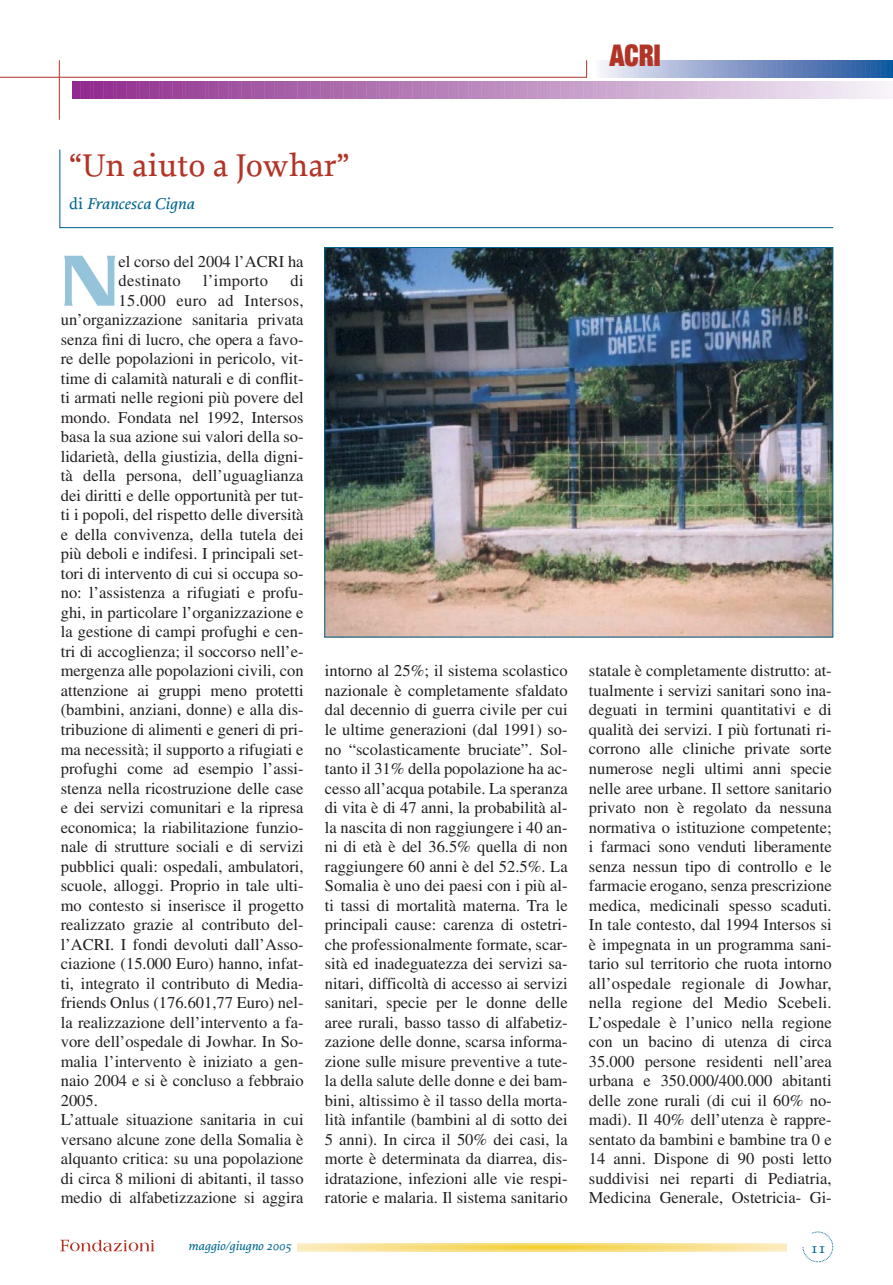
<style>
.page{position:relative;width:893px;height:1285px;background:#fff}
.page>*{position:absolute;margin:0;border:0;box-sizing:border-box;transform-origin:0 0}
.t1{font:500 78px "Serpentine";color:#94c3da}
.t2{font:500 33px "Proforma";color:#b23427}
.t3{font:900 expanded 30px "Helvetica Neue";color:#b23427;scale:.88 1}
.t4{font:16.5px/19.5px "Times";color:#231f20;text-align:justify}
.t5{font:16.5px "Times";letter-spacing:.02em;color:#231f20}
.t6{font:italic 500 16.5px "Proforma";color:#00678f}
.t7{font:500 15px "Proforma";color:#00678f}
.t8{font:italic 500 12.75px "Proforma";color:#00678f}
.s1{font-style:normal}
</style>
<div class="page">
<svg style="left:297px;top:1243px;width:489px;height:8px;background:#f8df87"></svg>
<svg style="left:803px;top:1231px;width:30px;height:30px"></svg>
<svg style="left:60px;top:1239px;width:94px;height:12px"></svg>
<hr style="left:0;top:77px;width:587px;height:1px;background:#b23427">
<hr style="left:59px;top:60px;width:1px;height:60px;background:#b23427">
<svg style="left:72px;top:60px;width:821px;height:38px"></svg>
<svg style="left:59px;top:149px;width:775px;height:80px"></svg>
<img style="left:326px;top:249px;width:505px;height:386px">
<h2 class="t2" style="left:69px;top:152px;width:282px">“Un aiuto a Jowhar”</h2>
<p class="t6" style="left:69px;top:197px;width:126px"><span class="s1">di</span> Francesca Cigna</p>
<h3 class="t3" style="left:609px;top:45px;width:60px">ACRI</h3>
<h1 class="t1" style="left:61px;top:256px;width:59px">N</h1>
<p class="t4" style="left:119px;top:253px;width:187px">el corso del 2004 l’ACRI ha destinato</p>
<p class="t5" style="left:203px;top:274px;width:66px">l’importo</p>
<p class="t4" style="left:290px;top:272px;width:15px">di</p>
<p class="t5" style="left:119px;top:294px;width:187px">15.000 euro ad Intersos,</p>
<p class="t4" style="left:61px;top:311px;width:244px">un’organizzazione sanitaria privata</p>
<p class="t4" style="left:61px;top:331px;width:244px">senza fini di lucro, che opera a favo-</p>
<p class="t4" style="left:61px;top:350px;width:244px">re delle popolazioni in pericolo, vit-</p>
<p class="t4" style="left:61px;top:370px;width:244px">time di calamità naturali e di conflit-</p>
<p class="t4" style="left:61px;top:389px;width:244px">ti armati nelle regioni più povere del</p>
<p class="t4" style="left:61px;top:409px;width:244px">mondo. Fondata nel 1992, Intersos</p>
<p class="t4" style="left:61px;top:428px;width:244px">basa la sua azione sui valori della so-</p>
<p class="t4" style="left:61px;top:448px;width:244px">lidarietà, della giustizia, della digni-</p>
<p class="t4" style="left:61px;top:467px;width:244px">tà della persona, dell’uguaglianza</p>
<p class="t4" style="left:61px;top:487px;width:244px">dei diritti e delle opportunità per tut-</p>
<p class="t4" style="left:61px;top:506px;width:244px">ti i popoli, del rispetto delle diversità</p>
<p class="t4" style="left:61px;top:526px;width:244px">e della convivenza, della tutela dei</p>
<p class="t4" style="left:61px;top:545px;width:244px">più deboli e indifesi. I principali set-</p>
<p class="t4" style="left:61px;top:565px;width:244px">tori di intervento di cui si occupa so-</p>
<p class="t4" style="left:61px;top:584px;width:244px">no: l’assistenza a rifugiati e profu-</p>
<p class="t4" style="left:61px;top:604px;width:244px">ghi, in particolare l’organizzazione e</p>
<p class="t4" style="left:61px;top:623px;width:244px">la gestione di campi profughi e cen-</p>
<p class="t4" style="left:61px;top:643px;width:244px">tri di accoglienza; il soccorso nell’e-</p>
<p class="t4" style="left:61px;top:662px;width:244px">mergenza alle popolazioni civili, con</p>
<p class="t4" style="left:61px;top:682px;width:244px">attenzione ai gruppi meno protetti</p>
<p class="t4" style="left:61px;top:701px;width:244px">(bambini, anziani, donne) e alla dis-</p>
<p class="t4" style="left:61px;top:721px;width:244px">tribuzione di alimenti e generi di pri-</p>
<p class="t4" style="left:61px;top:740px;width:244px">ma necessità; il supporto a rifugiati e</p>
<p class="t4" style="left:61px;top:760px;width:244px">profughi come ad esempio l’assi-</p>
<p class="t4" style="left:61px;top:779px;width:244px">stenza nella ricostruzione delle case</p>
<p class="t4" style="left:61px;top:799px;width:244px">e dei servizi comunitari e la ripresa</p>
<p class="t4" style="left:61px;top:818px;width:244px">economica; la riabilitazione funzio-</p>
<p class="t4" style="left:61px;top:838px;width:244px">nale di strutture sociali e di servizi</p>
<p class="t4" style="left:61px;top:857px;width:244px">pubblici quali: ospedali, ambulatori,</p>
<p class="t4" style="left:61px;top:877px;width:244px">scuole, alloggi. Proprio in tale ulti-</p>
<p class="t4" style="left:61px;top:896px;width:244px">mo contesto si inserisce il progetto</p>
<p class="t4" style="left:61px;top:916px;width:244px">realizzato grazie al contributo del-</p>
<p class="t4" style="left:61px;top:935px;width:244px">l’ACRI. I fondi devoluti dall’Asso-</p>
<p class="t4" style="left:61px;top:955px;width:244px">ciazione (15.000 Euro) hanno, infat-</p>
<p class="t4" style="left:61px;top:974px;width:244px">ti, integrato il contributo di Media-</p>
<p class="t4" style="left:61px;top:994px;width:244px">friends Onlus (176.601,77 Euro) nel-</p>
<p class="t4" style="left:61px;top:1013px;width:244px">la realizzazione dell’intervento a fa-</p>
<p class="t4" style="left:61px;top:1033px;width:244px">vore dell’ospedale di Jowhar. In So-</p>
<p class="t4" style="left:61px;top:1052px;width:244px">malia l’intervento è iniziato a gen-</p>
<p class="t4" style="left:61px;top:1072px;width:244px">naio 2004 e si è concluso a febbraio</p>
<p class="t4" style="left:61px;top:1091px;width:39px">2005.</p>
<p class="t4" style="left:61px;top:1111px;width:244px">L’attuale situazione sanitaria in cui</p>
<p class="t4" style="left:61px;top:1130px;width:244px">versano alcune zone della Somalia è</p>
<p class="t4" style="left:61px;top:1150px;width:244px">alquanto critica: su una popolazione</p>
<p class="t4" style="left:61px;top:1169px;width:244px">di circa 8 milioni di abitanti, il tasso</p>
<p class="t4" style="left:61px;top:1189px;width:244px">medio di alfabetizzazione si aggira</p>
<p class="t4" style="left:325px;top:662px;width:244px">intorno al 25%; il sistema scolastico nazionale è completamente sfaldato dal decennio di guerra civile per cui le ultime generazioni (dal 1991) so&shy;no “scolasticamente bruciate”. Sol&shy;tanto il 31% della popolazione ha ac&shy;cesso all’acqua potabile. La speranza di vita è di 47 anni, la probabilità al&shy;la nascita di non raggiungere i 40 an&shy;ni di età è del 36.5% quella di non raggiungere 60 anni è del 52.5%. La Somalia è uno dei paesi con i più al&shy;ti tassi di mortalità materna. Tra le principali cause: carenza di ostetri&shy;che professionalmente formate, scar&shy;sità ed inadeguatezza dei servizi sa&shy;nitari, difficoltà di accesso ai servizi sanitari, specie per le donne delle aree rurali, basso tasso di alfabetiz&shy;zazione delle donne, scarsa informa&shy;zione sulle misure preventive a tute&shy;la della salute delle donne e dei bam&shy;bini, altissimo è il tasso della morta&shy;lità infantile (bambini al di sotto dei 5 anni). In circa il 50% dei casi, la morte è determinata da diarrea, dis&shy;idratazione, infezioni alle vie respi&shy;ratorie e malaria. Il sistema sanitario</p>
<p class="t4" style="left:589px;top:662px;width:244px">statale è completamente distrutto: at&shy;tualmente i servizi sanitari sono ina&shy;deguati in termini quantitativi e di qualità dei servizi. I più fortunati ri&shy;corrono alle cliniche private sorte numerose negli ultimi anni specie nelle aree urbane. Il settore sanitario privato non è regolato da nessuna normativa o istituzione competente; i farmaci sono venduti liberamente senza nessun tipo di controllo e le farmacie erogano, senza prescrizione medica, medicinali spesso scaduti.<br>In tale contesto, dal 1994 Intersos si è impegnata in un programma sani&shy;tario sul territorio che ruota intorno all’ospedale regionale di Jowhar, nella regione del Medio Scebeli.<br>L’ospedale è l’unico nella regione con un bacino di utenza di circa 35.000 persone residenti nell’area urbana e 350.000/400.000 abitanti delle zone rurali (di cui il 60% no&shy;madi). Il 40% dell’utenza è rappre&shy;sentato da bambini e bambine tra 0 e 14 anni. Dispone di 90 posti letto suddivisi nei reparti di Pediatria, Medicina Generale, Ostetricia- Gi-</p>
<p class="t8" style="left:188px;top:1240px;width:105px">maggio/giugno 2005</p>
<p class="t7" style="left:811px;top:1241px;width:16px">11</p>
</div>
